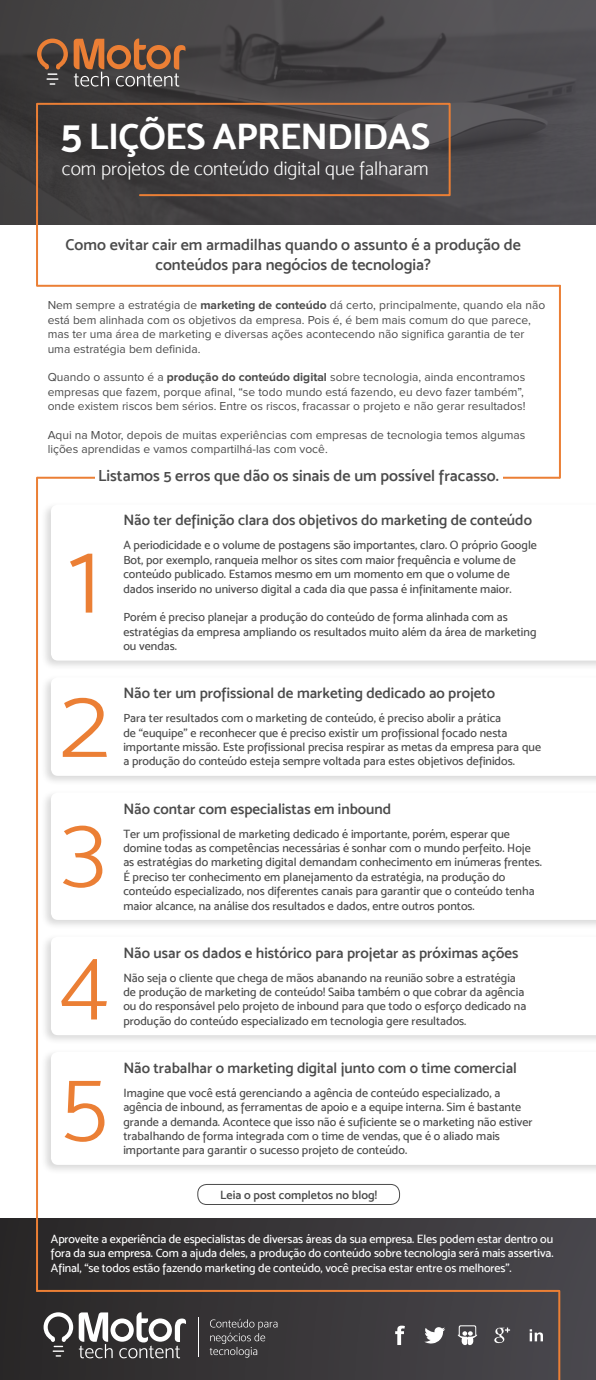
<style>
.page{position:relative;width:596px;height:1380px;background:#fff}
.page>*{position:absolute;margin:0;border:0;box-sizing:border-box;transform-origin:0 0}
.t1{font:104.1px "Mosk Light 300";color:#eb7f35}
.t2{font:102px "Mosk Light 300";color:#eb7f35}
.t3{font:94.9px "Mosk Light 300";color:#eb7f35}
.t4{font:94.4px "Mosk Light 300";color:#eb7f35}
.t5{font:36.8px "Mosk Bold 700";letter-spacing:-.02em;color:#fff}
.t6{font:19.5px "Mosk Light 300";color:#fff}
.t7{font:16px/19.2px "Mosk Semi Bold 600";color:#4b4b4b;text-align:center}
.t8{font:15px "Mosk Semi Bold 600";color:#4b4b4b}
.t9{font:12px/14.4px "Mosk Medium 500";color:#4b4b4b}
.t10{font:12px/14.4px "Proxima Nova";color:#4b4b4b}
.t11{font:12px/14.4px "Mosk Medium 500";letter-spacing:-.01em;color:#fff;text-align:justify}
.t12{font:12px "Mosk Semi Bold 600";color:#4b4b4b}
.s1{font-size:42px}
.s2{font-weight:700}
</style>
<div class="page">
<img style="left:0;top:0;width:595px;height:224px">
<svg style="left:35px;top:102px;width:416px;height:112px;background:#474140"></svg>
<hr style="left:36px;top:206px;width:2px;height:80px;background:#eb7f35">
<hr style="left:558px;top:286px;width:2px;height:192px;background:#eb7f35">
<hr style="left:37px;top:285px;width:522px;height:2px;background:#eb7f35">
<hr style="left:37px;top:477px;width:522px;height:2px;background:#eb7f35">
<div style="left:95px;top:470px;width:407px;height:15px;background:#fff"></div>
<div style="left:0;top:1218px;width:595px;height:162px;background:linear-gradient(to right,#292626,#4a474d)"></div>
<svg style="left:74px;top:39px;width:111px;height:48px;background:#7e5d48"></svg>
<svg style="left:37px;top:39px;width:31px;height:46px"></svg>
<svg style="left:209px;top:1319px;width:68px;height:39px;background:#4d4b4d"></svg>
<svg style="left:79px;top:1312px;width:107px;height:46px"></svg>
<svg style="left:44px;top:1312px;width:29px;height:45px"></svg>
<hr style="left:198px;top:1317px;width:1px;height:40px;background:#fff">
<svg style="left:395px;top:1326px;width:9px;height:19px"></svg>
<svg style="left:424px;top:1327px;width:21px;height:17px"></svg>
<svg style="left:494px;top:1328px;width:15px;height:15px"></svg>
<svg style="left:529px;top:1329px;width:13px;height:12px"></svg>
<svg style="left:457px;top:1325px;width:20px;height:20px"></svg>
<div style="left:40px;top:501px;width:555px;height:170px;background:#000;opacity:.15"></div>
<svg style="left:51px;top:505px;width:544px;height:156px"></svg>
<div style="left:40px;top:674px;width:555px;height:112px;background:#000;opacity:.15"></div>
<svg style="left:51px;top:677px;width:544px;height:99px"></svg>
<div style="left:40px;top:789px;width:555px;height:141px;background:#000;opacity:.15"></div>
<svg style="left:51px;top:793px;width:544px;height:127px"></svg>
<div style="left:40px;top:933px;width:555px;height:112px;background:#000;opacity:.15"></div>
<svg style="left:51px;top:937px;width:544px;height:98px"></svg>
<div style="left:40px;top:1049px;width:555px;height:126px;background:#000;opacity:.15"></div>
<svg style="left:51px;top:1052px;width:544px;height:113px"></svg>
<hr style="left:37px;top:1290px;width:521px;height:2px;background:#eb7f35">
<hr style="left:558px;top:1291px;width:2px;height:89px;background:#eb7f35">
<hr style="left:36px;top:478px;width:2px;height:813px;background:#eb7f35">
<div style="left:197px;top:1184px;width:203px;height:21px;border:1px solid #4b4b4b;border-radius:9px"></div>
<h3 class="t5" style="left:60px;top:114px;width:371px"><span class="s1">5</span> LIÇÕES APRENDIDAS</h3>
<h3 class="t6" style="left:62px;top:158px;width:368px">com projetos de conteúdo digital que falharam</h3>
<h3 class="t7" style="left:66px;top:235px;width:456px">Como evitar cair em armadilhas quando o assunto é a produção de conteúdos para negócios de tecnologia?</h3>
<p class="t10" style="left:48px;top:299px;width:498px">Nem sempre a estratégia de <span class="s2">marketing de conteúdo</span> dá certo, principalmente, quando ela não está bem alinhada com os objetivos da empresa. Pois é, é bem mais comum do que parece, mas ter uma área de marketing e diversas ações acontecendo não significa garantia de ter uma estratégia bem definida.</p>
<p class="t10" style="left:48px;top:371px;width:479px;text-align:justify">Quando o assunto é a <span class="s2">produção do conteúdo digital</span> sobre tecnologia, ainda encontramos empresas que fazem, porque afinal, “se todo mundo está fazendo, eu devo fazer também”, onde existem riscos bem sérios. Entre os riscos, fracassar o projeto e não gerar resultados!</p>
<p class="t10" style="left:48px;top:428px;width:479px">Aqui na Motor, depois de muitas experiências com empresas de tecnologia temos algumas lições aprendidas e vamos compartilhá-las com você.</p>
<h3 class="t7" style="left:98px;top:466px;width:402px">Listamos 5 erros que dão os sinais de um possível fracasso.</h3>
<p class="t8" style="left:123px;top:511px;width:410px">Não ter definição clara dos objetivos do marketing de conteúdo</p>
<h1 class="t1" style="left:69px;top:518px;width:33px">1</h1>
<p class="t9" style="left:123px;top:538px;width:415px">A periodicidade e o volume de postagens são importantes, claro. O próprio Google Bot, por exemplo, ranqueia melhor os sites com maior frequência e volume de conteúdo publicado. Estamos mesmo em um momento em que o volume de dados inserido no universo digital a cada dia que passa é infinitamente maior.</p>
<p class="t9" style="left:123px;top:610px;width:414px">Porém é preciso planejar a produção do conteúdo de forma alinhada com as estratégias da empresa ampliando os resultados muito além da área de marketing ou vendas.</p>
<p class="t8" style="left:123px;top:684px;width:373px">Não ter um profissional de marketing dedicado ao projeto</p>
<h2 class="t2" style="left:60px;top:664px;width:50px">2</h2>
<p class="t9" style="left:123px;top:711px;width:419px">Para ter resultados com o marketing de conteúdo, é preciso abolir a prática<br>de “euquipe” e reconhecer que é preciso existir um profissional focado nesta importante missão. Este profissional precisa respirar as metas da empresa para que a produção do conteúdo esteja sempre voltada para estes objetivos definidos.</p>
<p class="t8" style="left:123px;top:800px;width:269px">Não contar com especialistas em inbound</p>
<h3 class="t3" style="left:63px;top:794px;width:45px">3</h3>
<p class="t9" style="left:123px;top:826px;width:420px">Ter um profissional de marketing dedicado é importante, porém, esperar que domine todas as competências necessárias é sonhar com o mundo perfeito. Hoje as estratégias do marketing digital demandam conhecimento em inúmeras frentes.<br>É preciso ter conhecimento em planejamento da estratégia, na produção do conteúdo especializado, nos diferentes canais para garantir que o conteúdo tenha maior alcance, na análise dos resultados e dados, entre outros pontos.</p>
<p class="t8" style="left:123px;top:944px;width:396px">Não usar os dados e histórico para projetar as próximas ações</p>
<h3 class="t4" style="left:60px;top:927px;width:50px">4</h3>
<p class="t9" style="left:123px;top:970px;width:404px">Não seja o cliente que chega de mãos abanando na reunião sobre a estratégia de produção de marketing de conteúdo! Saiba também o que cobrar da agência ou do responsável pelo projeto de inbound para que todo o esforço dedicado na produção do conteúdo especializado em tecnologia gere resultados.</p>
<p class="t8" style="left:123px;top:1059px;width:395px">Não trabalhar o marketing digital junto com o time comercial</p>
<h3 class="t3" style="left:61px;top:1048px;width:48px">5</h3>
<p class="t9" style="left:123px;top:1085px;width:410px">Imagine que você está gerenciando a agência de conteúdo especializado, a agência de inbound, as ferramentas de apoio e a equipe interna. Sim é bastante grande a demanda. Acontece que isso não é suficiente se o marketing não estiver trabalhando de forma integrada com o time de vendas, que é o aliado mais importante para garantir o sucesso projeto de conteúdo.</p>
<p class="t12" style="left:220px;top:1188px;width:158px">Leia o post completos no blog!</p>
<p class="t11" style="left:51px;top:1232px;width:503px">Aproveite a experiência de especialistas de diversas áreas da sua empresa. Eles podem estar dentro ou fora da sua empresa. Com a ajuda deles, a produção do conteúdo sobre tecnologia será mais assertiva.<br>Afinal, “se todos estão fazendo marketing de conteúdo, você precisa estar entre os melhores”.</p>
</div>
